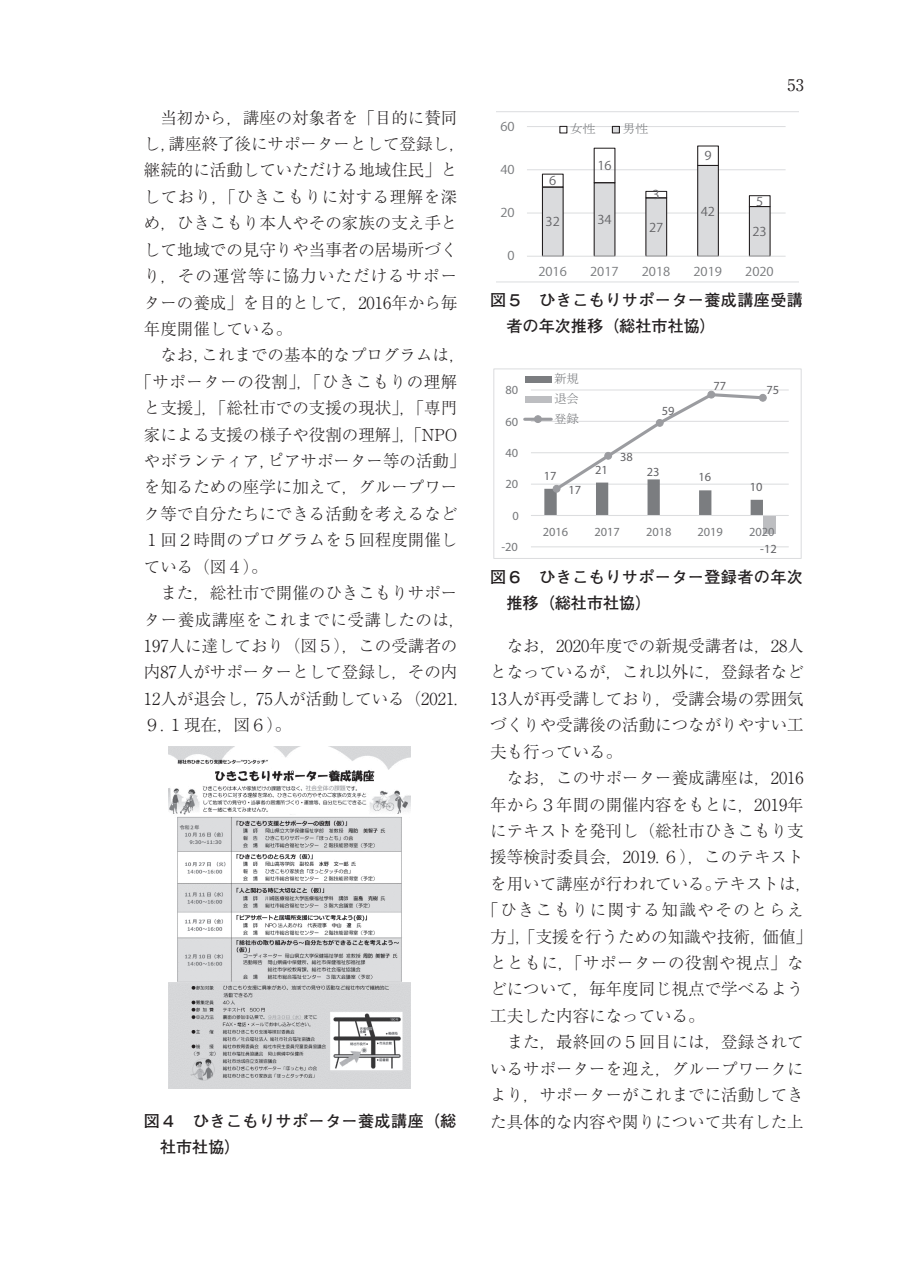
<style>
.page{position:relative;width:903px;height:1275px;background:#fff}
.page>*{position:absolute;margin:0;border:0;box-sizing:border-box;transform-origin:0 0}
.t1{font:300 16.45px "Ryumin Pro";color:#231f20}
.t2{font:300 16.45px "Ryumin Pro";letter-spacing:.03em;color:#231f20}
.t3{font:300 16.45px "Ryumin Pro";letter-spacing:.09em;color:#231f20}
.t4{font:300 16.45px "Ryumin Pro";letter-spacing:.06em;color:#231f20}
.t5{font:700 16.1px/26.4px "Futo Go B101 Pro";letter-spacing:.025em;color:#231f20}
.t6{font:16.1px "Ryumin Pro";color:#231f20}
.t7{font:12.42px "Century";letter-spacing:-.005em;color:#76787b}
.t8{font:12.42px "Century";letter-spacing:-.005em;color:#636366}
.t9{font:12.42px/19.9px "MS Mincho";color:#76787b;text-align:justify}
.t10{font:12.08px "Century 83 pv RKSJ H";letter-spacing:-.005em;color:#76787b;scale:1.07 1}
.t11{font:12.08px "Century 83 pv RKSJ H";letter-spacing:-.005em;color:#636366;scale:1.07 1}
.t12{font:12.08px "MS Mincho";color:#76787b;scale:1.07 1}
</style>
<div class="page">
<img style="left:169px;top:747px;width:242px;height:342px">
<svg style="left:496px;top:111px;width:303px;height:146px"></svg>
<svg style="left:496px;top:281px;width:303px;height:2px"></svg>
<hr style="left:531px;top:546px;width:258px;height:1px;background:#dcdddf">
<hr style="left:531px;top:484px;width:258px;height:1px;background:#dcdddf">
<hr style="left:531px;top:452px;width:258px;height:1px;background:#dcdddf">
<hr style="left:531px;top:421px;width:258px;height:1px;background:#dcdddf">
<hr style="left:531px;top:389px;width:258px;height:1px;background:#dcdddf">
<div style="left:763px;top:515px;width:12px;height:19px;background:#bdbec1"></div>
<hr style="left:531px;top:515px;width:258px;height:1px;background:#dcdddf">
<svg style="left:544px;top:392px;width:222px;height:123px"></svg>
<div style="left:553px;top:485px;width:7px;height:7px;background:#9b9ca0;border-radius:50%"></div>
<div style="left:553px;top:485px;width:7px;height:8px;border:1px solid #9b9ca0;border-radius:50%"></div>
<div style="left:605px;top:452px;width:7px;height:7px;background:#9b9ca0;border-radius:50%"></div>
<div style="left:604px;top:452px;width:8px;height:8px;border:1px solid #9b9ca0;border-radius:50%"></div>
<div style="left:656px;top:419px;width:7px;height:7px;background:#9b9ca0;border-radius:50%"></div>
<div style="left:656px;top:419px;width:8px;height:8px;border:1px solid #9b9ca0;border-radius:50%"></div>
<div style="left:708px;top:391px;width:7px;height:7px;background:#9b9ca0;border-radius:50%"></div>
<div style="left:707px;top:391px;width:8px;height:8px;border:1px solid #9b9ca0;border-radius:50%"></div>
<div style="left:759px;top:394px;width:7px;height:7px;background:#9b9ca0;border-radius:50%"></div>
<div style="left:759px;top:394px;width:8px;height:8px;border:1px solid #9b9ca0;border-radius:50%"></div>
<div style="left:525px;top:376px;width:26px;height:7px;background:#7b7d80"></div>
<div style="left:525px;top:396px;width:26px;height:7px;background:#bdbec1"></div>
<hr style="left:525px;top:418px;width:26px;height:3px;background:#9b9ca0">
<div style="left:534px;top:416px;width:7px;height:6px;background:#9b9ca0;border-radius:50%"></div>
<div style="left:534px;top:415px;width:8px;height:8px;border:1px solid #9b9ca0;border-radius:50%"></div>
<div style="left:493px;top:368px;width:309px;height:191px;border:1px solid #dcdddf"></div>
<p class="t1" style="left:144px;top:105px;width:315px">　当初から，講座の対象者を「目的に賛同</p>
<p class="t1" style="left:144px;top:131px;width:323px">し，講座終了後にサポーターとして登録し，</p>
<p class="t1" style="left:144px;top:157px;width:315px">継続的に活動していただける地域住民」と</p>
<p class="t2" style="left:144px;top:184px;width:315px">しており，「ひきこもりに対する理解を深</p>
<p class="t1" style="left:144px;top:210px;width:315px">め，ひきこもり本人やその家族の支え手と</p>
<p class="t1" style="left:144px;top:237px;width:315px">して地域での見守りや当事者の居場所づく</p>
<p class="t4" style="left:144px;top:263px;width:315px">り，その運営等に協力いただけるサポー</p>
<p class="t1" style="left:144px;top:289px;width:315px">ターの養成」を目的として，2016年から毎</p>
<p class="t1" style="left:144px;top:316px;width:150px">年度開催している。</p>
<p class="t1" style="left:144px;top:342px;width:323px">　なお，これまでの基本的なプログラムは，</p>
<p class="t2" style="left:136px;top:369px;width:323px">「サポーターの役割」，「ひきこもりの理解</p>
<p class="t1" style="left:144px;top:395px;width:315px">と支援」，「総社市での支援の現状」，「専門</p>
<p class="t1" style="left:144px;top:422px;width:315px">家による支援の様子や役割の理解」，「NPO</p>
<p class="t1" style="left:144px;top:448px;width:323px">やボランティア，ピアサポーター等の活動」</p>
<p class="t1" style="left:144px;top:474px;width:315px">を知るための座学に加えて，グループワー</p>
<p class="t1" style="left:144px;top:501px;width:315px">ク等で自分たちにできる活動を考えるなど</p>
<p class="t1" style="left:144px;top:527px;width:315px">１回２時間のプログラムを５回程度開催し</p>
<p class="t1" style="left:144px;top:554px;width:125px">ている（図４）。</p>
<p class="t1" style="left:144px;top:580px;width:315px">　また，総社市で開催のひきこもりサポー</p>
<p class="t2" style="left:144px;top:606px;width:323px">ター養成講座をこれまでに受講したのは，</p>
<p class="t1" style="left:144px;top:633px;width:315px">197人に達しており（図５），この受講者の</p>
<p class="t1" style="left:144px;top:659px;width:315px">内87人がサポーターとして登録し，その内</p>
<p class="t1" style="left:144px;top:686px;width:315px">12人が退会し，75人が活動している（2021.</p>
<p class="t1" style="left:144px;top:712px;width:149px">９. １現在，図６）。</p>
<p class="t5" style="left:160px;top:1105px;width:298px;text-indent:-16px">図４　ひきこもりサポーター養成講座（総社市社協）</p>
<p class="t6" style="left:788px;top:72px;width:18px">53</p>
<p class="t10" style="left:500px;top:119px;width:15px">60</p>
<p class="t12" style="left:570px;top:123px;width:26px">女性</p>
<p class="t12" style="left:622px;top:123px;width:26px">男性</p>
<p class="t10" style="left:500px;top:163px;width:15px">40</p>
<p class="t11" style="left:549px;top:174px;width:8px">6</p>
<p class="t11" style="left:597px;top:159px;width:15px">16</p>
<p class="t11" style="left:704px;top:149px;width:8px">9</p>
<p class="t10" style="left:500px;top:206px;width:15px">20</p>
<p class="t11" style="left:546px;top:215px;width:15px">32</p>
<p class="t11" style="left:597px;top:213px;width:15px">34</p>
<p class="t11" style="left:653px;top:188px;width:8px">3</p>
<p class="t11" style="left:649px;top:220px;width:15px">27</p>
<p class="t11" style="left:701px;top:204px;width:15px">42</p>
<p class="t11" style="left:756px;top:195px;width:8px">5</p>
<p class="t11" style="left:752px;top:225px;width:15px">23</p>
<p class="t10" style="left:508px;top:249px;width:8px">0</p>
<p class="t10" style="left:538px;top:265px;width:28px">2016</p>
<p class="t10" style="left:590px;top:265px;width:28px">2017</p>
<p class="t10" style="left:642px;top:265px;width:28px">2018</p>
<p class="t10" style="left:693px;top:265px;width:28px">2019</p>
<p class="t10" style="left:745px;top:265px;width:28px">2020</p>
<p class="t5" style="left:506px;top:284px;width:298px;text-indent:-16px">図５　ひきこもりサポーター養成講座受講者の年次推移（総社市社協）</p>
<p class="t7" style="left:505px;top:382px;width:14px">80</p>
<p class="t7" style="left:505px;top:414px;width:14px">60</p>
<p class="t7" style="left:505px;top:445px;width:14px">40</p>
<p class="t7" style="left:505px;top:476px;width:14px">20</p>
<p class="t7" style="left:512px;top:508px;width:8px">0</p>
<p class="t7" style="left:501px;top:539px;width:18px">-20</p>
<p class="t9" style="left:554px;top:369px;width:26px">新規退会登録</p>
<p class="t8" style="left:544px;top:468px;width:14px">17</p>
<p class="t8" style="left:568px;top:482px;width:14px">17</p>
<p class="t8" style="left:620px;top:449px;width:14px">38</p>
<p class="t8" style="left:662px;top:403px;width:14px">59</p>
<p class="t8" style="left:595px;top:462px;width:14px">21</p>
<p class="t8" style="left:647px;top:464px;width:14px">23</p>
<p class="t8" style="left:713px;top:378px;width:14px">77</p>
<p class="t8" style="left:698px;top:470px;width:14px">16</p>
<p class="t8" style="left:766px;top:383px;width:14px">75</p>
<p class="t8" style="left:750px;top:479px;width:14px">10</p>
<p class="t7" style="left:543px;top:524px;width:27px">2016</p>
<p class="t7" style="left:594px;top:524px;width:27px">2017</p>
<p class="t7" style="left:646px;top:524px;width:27px">2018</p>
<p class="t7" style="left:697px;top:524px;width:27px">2019</p>
<p class="t7" style="left:749px;top:524px;width:27px">2020</p>
<p class="t8" style="left:760px;top:541px;width:18px">-12</p>
<p class="t5" style="left:506px;top:561px;width:298px;text-indent:-16px">図６　ひきこもりサポーター登録者の年次推移（総社市社協）</p>
<p class="t1" style="left:490px;top:633px;width:315px">　なお，2020年度での新規受講者は，28人</p>
<p class="t1" style="left:490px;top:659px;width:315px">となっているが，これ以外に，登録者など</p>
<p class="t1" style="left:490px;top:686px;width:315px">13人が再受講しており，受講会場の雰囲気</p>
<p class="t1" style="left:490px;top:712px;width:315px">づくりや受講後の活動につながりやすい工</p>
<p class="t1" style="left:490px;top:739px;width:133px">夫も行っている。</p>
<p class="t1" style="left:490px;top:765px;width:315px">　なお，このサポーター養成講座は，2016</p>
<p class="t1" style="left:490px;top:791px;width:315px">年から３年間の開催内容をもとに，2019年</p>
<p class="t1" style="left:490px;top:818px;width:315px">にテキストを発刊し（総社市ひきこもり支</p>
<p class="t1" style="left:490px;top:844px;width:315px">援等検討委員会，2019. ６），このテキスト</p>
<p class="t1" style="left:490px;top:871px;width:323px">を用いて講座が行われている。テキストは，</p>
<p class="t3" style="left:482px;top:897px;width:323px">「ひきこもりに関する知識やそのとらえ</p>
<p class="t1" style="left:490px;top:923px;width:323px">方」，「支援を行うための知識や技術，価値」</p>
<p class="t2" style="left:490px;top:950px;width:315px">とともに，「サポーターの役割や視点」な</p>
<p class="t1" style="left:490px;top:976px;width:315px">どについて，毎年度同じ視点で学べるよう</p>
<p class="t1" style="left:490px;top:1003px;width:216px">工夫した内容になっている。</p>
<p class="t1" style="left:490px;top:1029px;width:315px">　また，最終回の５回目には，登録されて</p>
<p class="t1" style="left:490px;top:1055px;width:315px">いるサポーターを迎え，グループワークに</p>
<p class="t1" style="left:490px;top:1082px;width:315px">より，サポーターがこれまでに活動してき</p>
<p class="t1" style="left:490px;top:1108px;width:315px">た具体的な内容や関りについて共有した上</p>
</div>
